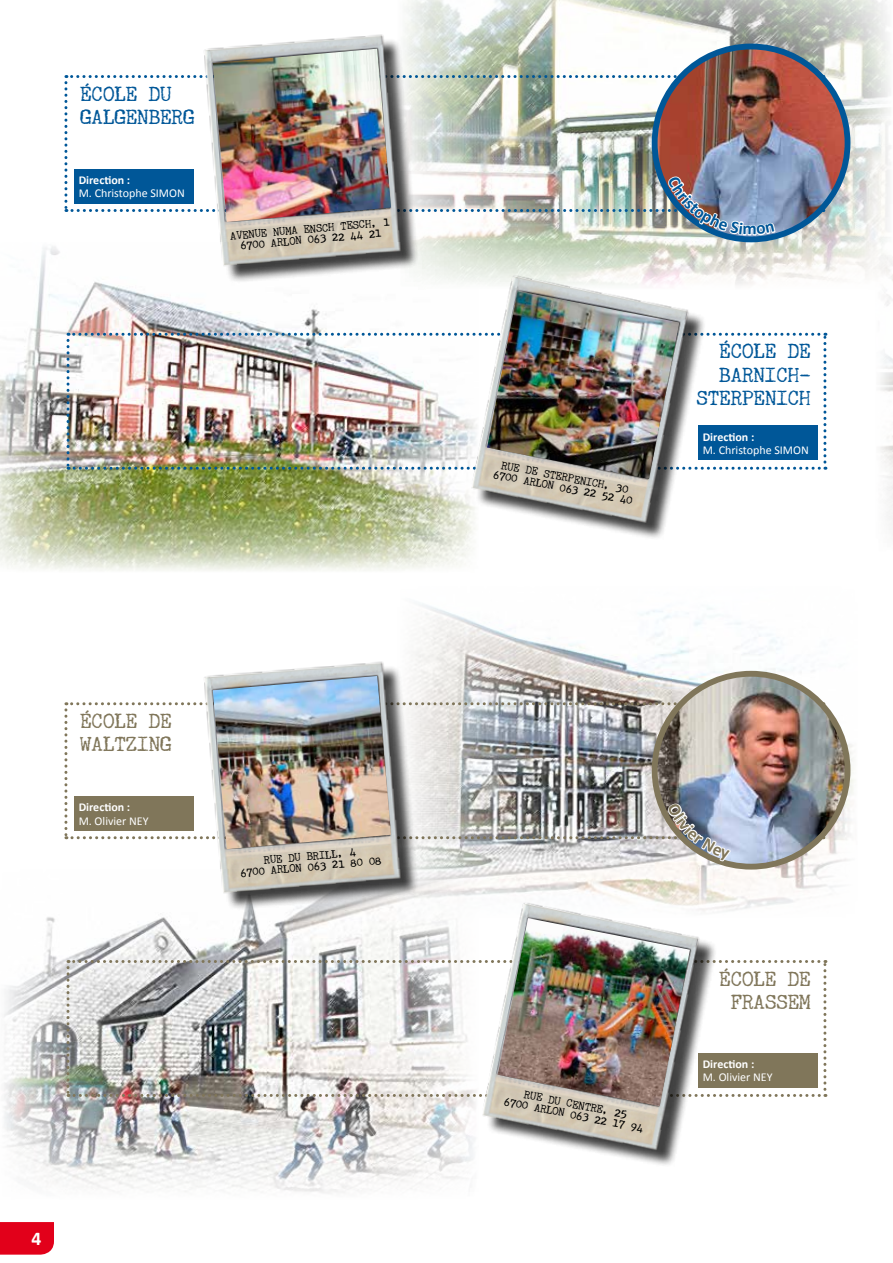
<style>
.page{position:relative;width:893px;height:1263px;background:#fff}
.page>*{position:absolute;margin:0;border:0;box-sizing:border-box;transform-origin:0 0}
.t1{font:19.5px/23.4px "Underwood Champion";color:#005798}
.t2{font:19.5px/23.4px "Underwood Champion";color:#80765a}
.t3{font:700 19.5px "Calibri";color:#fff}
.t4{font:12px "Calibri";color:#fff}
.t5{font:700 12px "Calibri";color:#fff}
.t6{font:10.5px/10.5px "Underwood Champion";color:#000}
</style>
<div class="page">
<img style="left:826px;top:0;width:64px;height:281px">
<img style="left:413px;top:603px;width:441px;height:285px">
<img style="left:0;top:246px;width:471px;height:325px">
<img style="left:4px;top:917px;width:462px;height:277px">
<img style="left:466px;top:1097px;width:219px;height:68px">
<img style="left:498px;top:1097px;width:189px;height:9px">
<img style="left:655px;top:47px;width:192px;height:192px;border-radius:95px">
<img style="left:655px;top:674px;width:192px;height:193px;border-radius:96px">
<img style="left:876px;top:241px;width:17px;height:286px">
<div style="left:0;top:1222px;width:54px;height:32px;background:#e2001a"></div>
<img style="left:64px;top:0;width:762px;height:545px">
<img style="left:64px;top:654px;width:762px;height:443px">
<h1 class="t1" style="left:80px;top:82px;width:116px">ÉCOLE DU<br>GALGENBERG</h1>
<p class="t5" style="left:79px;top:173px;width:53px">Direction :</p>
<p class="t4" style="left:79px;top:186px;width:108px">M. Christophe SIMON</p>
<p class="t6" style="left:239px;top:230px;width:152px;text-indent:132px;rotate:-5deg">, 1<br>6700 ARLON 063 22 44 21</p>
<p class="t6" style="left:230px;top:231px;width:62px;rotate:-5deg">aven ue Numa</p>
<p class="t6" style="left:303px;top:224px;width:13px;rotate:-5deg">Ensch</p>
<p class="t6" style="left:340px;top:221px;width:13px;rotate:-5deg">Tesch</p>
<h1 class="t2" style="left:80px;top:709px;width:93px">ÉCOLE DE<br>WALTZING</h1>
<p class="t5" style="left:79px;top:800px;width:53px">Direction :</p>
<p class="t4" style="left:79px;top:813px;width:71px">M. Olivier NEY</p>
<p class="t6" style="left:239px;top:857px;width:143px;text-indent:98px;rotate:-5deg">, 4<br>6700 ARLON 063 21 80 08</p>
<p class="t6" style="left:263px;top:855px;width:56px;rotate:-5deg">rue du Brill</p>
<h1 class="t3" style="left:32px;top:1226px;width:11px">4</h1>
<p class="t6" style="left:503px;top:460px;width:31px;rotate:11deg">rue de</p>
<p class="t6" style="left:545px;top:468px;width:13px;rotate:11deg">Sterpenich</p>
<p class="t6" style="left:497px;top:458px;width:143px;text-indent:111px;rotate:11deg">, 30<br>6700 ARLON 063 22 52 40</p>
<h1 class="t1" style="left:696px;top:340px;width:116px;text-align:right">ÉCOLE DE<br>BARNICH-<br>STERPENICH</h1>
<p class="t5" style="left:703px;top:429px;width:53px">Direction :</p>
<p class="t4" style="left:703px;top:442px;width:108px">M. Christophe SIMON</p>
<p class="t6" style="left:525px;top:1089px;width:56px;rotate:11deg">rue du Centre</p>
<p class="t6" style="left:507px;top:1086px;width:143px;text-indent:98px;rotate:11deg">, 25<br>6700 ARLON 063 22 17 94</p>
<h1 class="t2" style="left:719px;top:967px;width:93px;text-align:center">ÉCOLE DE<br>FRASSEM</h1>
<p class="t5" style="left:703px;top:1056px;width:53px">Direction :</p>
<p class="t4" style="left:703px;top:1070px;width:71px">M. Olivier NEY</p>
</div>
